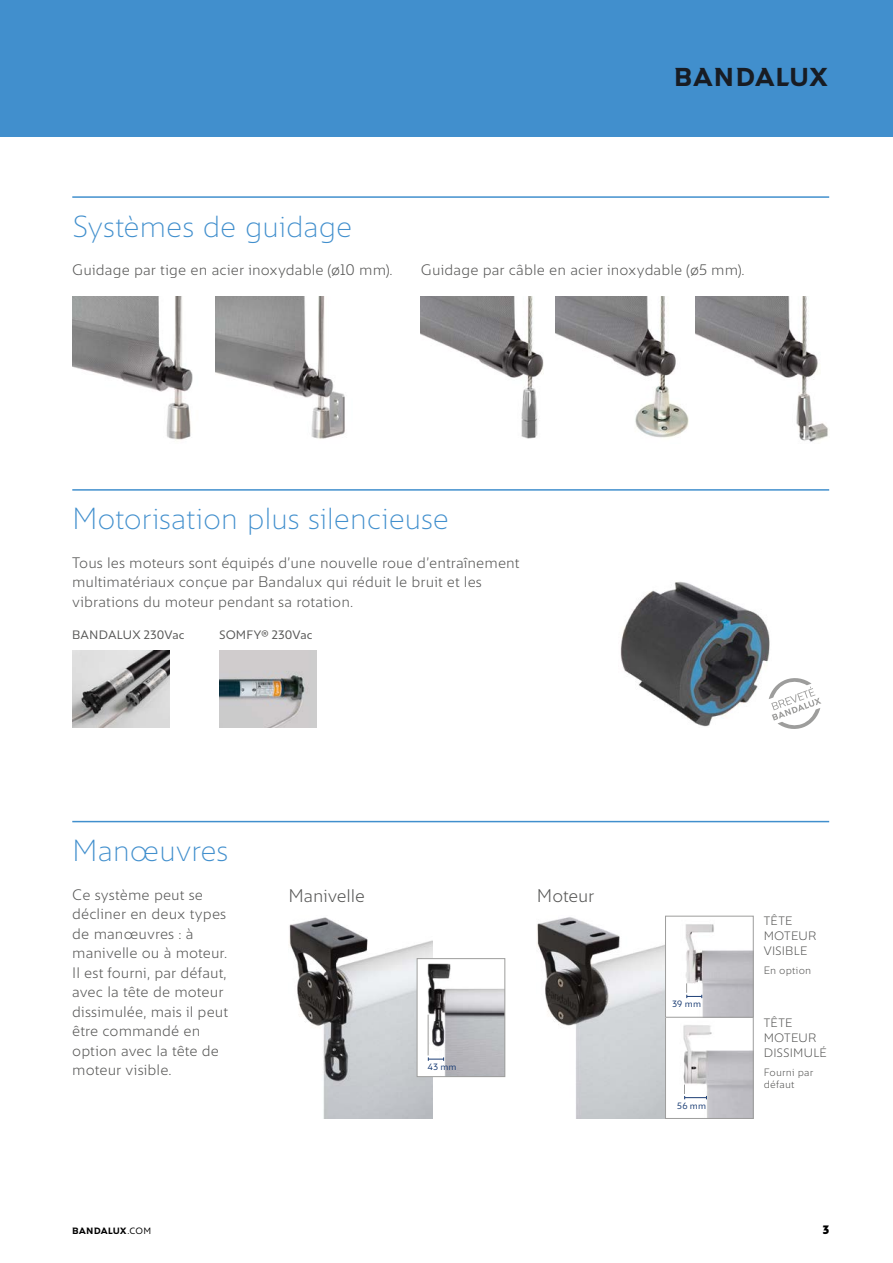
<style>
.page{position:relative;width:893px;height:1263px;background:#fff}
.page>*{position:absolute;margin:0;border:0;box-sizing:border-box;transform-origin:0 0}
.t1{font:300 30px "Bandalux Pro";letter-spacing:-.01em;color:#418fcd}
.t2{font:25.5px "Bandalux";color:#181c23}
.t3{font:18px "Bandalux Pro";letter-spacing:-.005em;color:#575756}
.t4{font:15px/19.5px "Bandalux Pro";letter-spacing:.005em;color:#575756}
.t5{font:12px/15px "Bandalux Pro";letter-spacing:.02em;color:#575756}
.t6{font:500 12px "Bandalux Pro";letter-spacing:.015em;color:#575756}
.t7{font:900 12px "Bandalux";color:#000}
.t8{font:10.5px/12px "Bandalux Pro";letter-spacing:.02em;color:#575756}
.t9{font:500 9px "Bandalux Pro";letter-spacing:.025em;color:#1c3e75}
.t10{font:500 9px "Bandalux";color:#000}
</style>
<div class="page">
<div style="left:0;top:0;width:893px;height:137px;background:#418fcd"></div>
<hr style="left:72px;top:489px;width:757px;height:2px;background:#418fcd">
<hr style="left:72px;top:821px;width:757px;height:1px;background:#418fcd">
<img style="left:620px;top:581px;width:150px;height:146px">
<img style="left:219px;top:650px;width:97px;height:78px">
<img style="left:289px;top:917px;width:144px;height:202px">
<img style="left:537px;top:915px;width:144px;height:204px">
<div style="left:417px;top:959px;width:88px;height:117px;background:#fff"></div>
<img style="left:427px;top:963px;width:76px;height:112px">
<div style="left:417px;top:958px;width:88px;height:119px;border:1px solid #9d9d9c"></div>
<svg style="left:428px;top:1057px;width:16px;height:4px"></svg>
<hr style="left:428px;top:1014px;width:1px;height:41px;background:#9d9d9c">
<img style="left:667px;top:1019px;width:85px;height:98px">
<div style="left:665px;top:1017px;width:89px;height:102px;border:1px solid #9d9d9c"></div>
<svg style="left:684px;top:1084px;width:23px;height:15px"></svg>
<svg style="left:667px;top:918px;width:85px;height:97px"></svg>
<div style="left:665px;top:916px;width:89px;height:101px;border:1px solid #9d9d9c"></div>
<svg style="left:686px;top:983px;width:16px;height:15px"></svg>
<img style="left:72px;top:650px;width:97px;height:78px">
<svg style="left:769px;top:676px;width:52px;height:53px"></svg>
<hr style="left:72px;top:196px;width:757px;height:2px;background:#418fcd">
<img style="left:215px;top:296px;width:130px;height:143px">
<img style="left:72px;top:296px;width:121px;height:144px">
<img style="left:421px;top:296px;width:123px;height:143px">
<img style="left:696px;top:296px;width:132px;height:146px">
<img style="left:555px;top:296px;width:134px;height:142px">
<h2 class="t2" style="left:674px;top:60px;width:157px">Ω</h2>
<h1 class="t1" style="left:72px;top:206px;width:282px">Systèmes de guidage</h1>
<p class="t4" style="left:72px;top:259px;width:322px">Guidage par tige en acier inoxydable (ø10 mm).</p>
<p class="t4" style="left:421px;top:259px;width:325px">Guidage par câble en acier inoxydable (ø5 mm).</p>
<h1 class="t1" style="left:72px;top:498px;width:379px">Motorisation plus silencieuse</h1>
<p class="t4" style="left:72px;top:552px;width:449px">Tous les moteurs sont équipés d’une nouvelle roue d’entraînement multimatériaux conçue par Bandalux qui réduit le bruit et les vibrations du moteur pendant sa rotation.</p>
<p class="t6" style="left:72px;top:627px;width:114px">BANDALUX 230Vac</p>
<p class="t6" style="left:219px;top:627px;width:95px">SOMFY® 230Vac</p>
<h1 class="t1" style="left:72px;top:830px;width:157px">Manœuvres</h1>
<p class="t4" style="left:72px;top:884px;width:157px">Ce système peut se décliner en deux types de manœuvres : à manivelle ou à moteur.<br>Il est fourni, par défaut, avec la tête de moteur dissimulée, mais il peut être commandé en option avec la tête de moteur visible.</p>
<p class="t3" style="left:288px;top:883px;width:78px">Manivelle</p>
<p class="t3" style="left:537px;top:883px;width:59px">Moteur</p>
<p class="t9" style="left:428px;top:1060px;width:30px">43 mm</p>
<p class="t9" style="left:672px;top:997px;width:30px">39 mm</p>
<p class="t9" style="left:677px;top:1100px;width:30px">56 mm</p>
<p class="t5" style="left:764px;top:913px;width:54px">TÊTE<br>MOTEUR<br>VISIBLE</p>
<p class="t8" style="left:764px;top:964px;width:49px">En option</p>
<p class="t5" style="left:764px;top:1014px;width:65px">TÊTE<br>MOTEUR<br>DISSIMULÉ</p>
<p class="t8" style="left:764px;top:1065px;width:51px">Fourni par défaut</p>
<p class="t10" style="left:72px;top:1224px;width:80px">Ω.COM</p>
<p class="t7" style="left:823px;top:1221px;width:8px">3</p>
</div>
